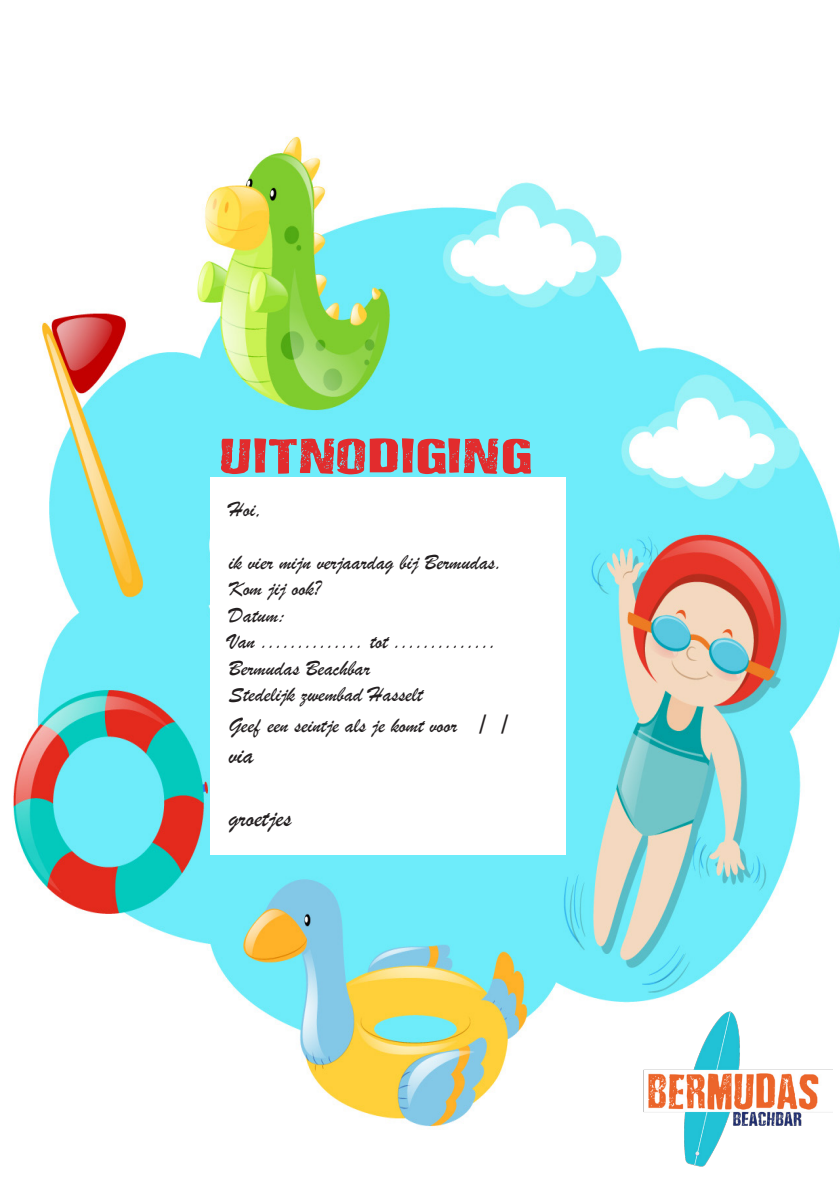
<style>
.page{position:relative;width:840px;height:1191px;background:#fff}
.page>*{position:absolute;margin:0;border:0;box-sizing:border-box;transform-origin:0 0}
.t1{font:40px "Depressionist 3 Revisited";color:#e22c2d;scale:1.49 1}
.t2{font:26px "Brush Script";color:#231f20}
.t3{font:22px/26.4px "Brush Script";color:#231f20}
.s1{font-size:26px}
</style>
<div class="page">
<img style="left:13px;top:136px;width:826px;height:991px">
<div style="left:210px;top:477px;width:355px;height:378px;background:#fff"></div>
<img style="left:591px;top:1000px;width:241px;height:167px">
<p class="t1" style="left:219px;top:436px;width:212px">UITNODIGING</p>
<p class="t3" style="left:229px;top:496px;width:35px">Hoi,</p>
<p class="t3" style="left:229px;top:549px;width:275px">ik vier mijn verjaardag bij Bermudas.</p>
<p class="t3" style="left:229px;top:575px;width:93px">Kom jij ook?</p>
<p class="t3" style="left:229px;top:601px;width:58px">Datum:</p>
<p class="t3" style="left:229px;top:628px;width:269px">Van .............. tot ..............</p>
<p class="t3" style="left:229px;top:654px;width:195px">Bermudas Beachbar<br>Stedelijk zwembad Hasselt</p>
<p class="t3" style="left:229px;top:712px;width:281px">Geef een seintje als je komt voor <span class="s1">/ /</span></p>
<p class="t2" style="left:229px;top:738px;width:26px">via</p>
<p class="t2" style="left:229px;top:800px;width:64px">groetjes</p>
</div>
